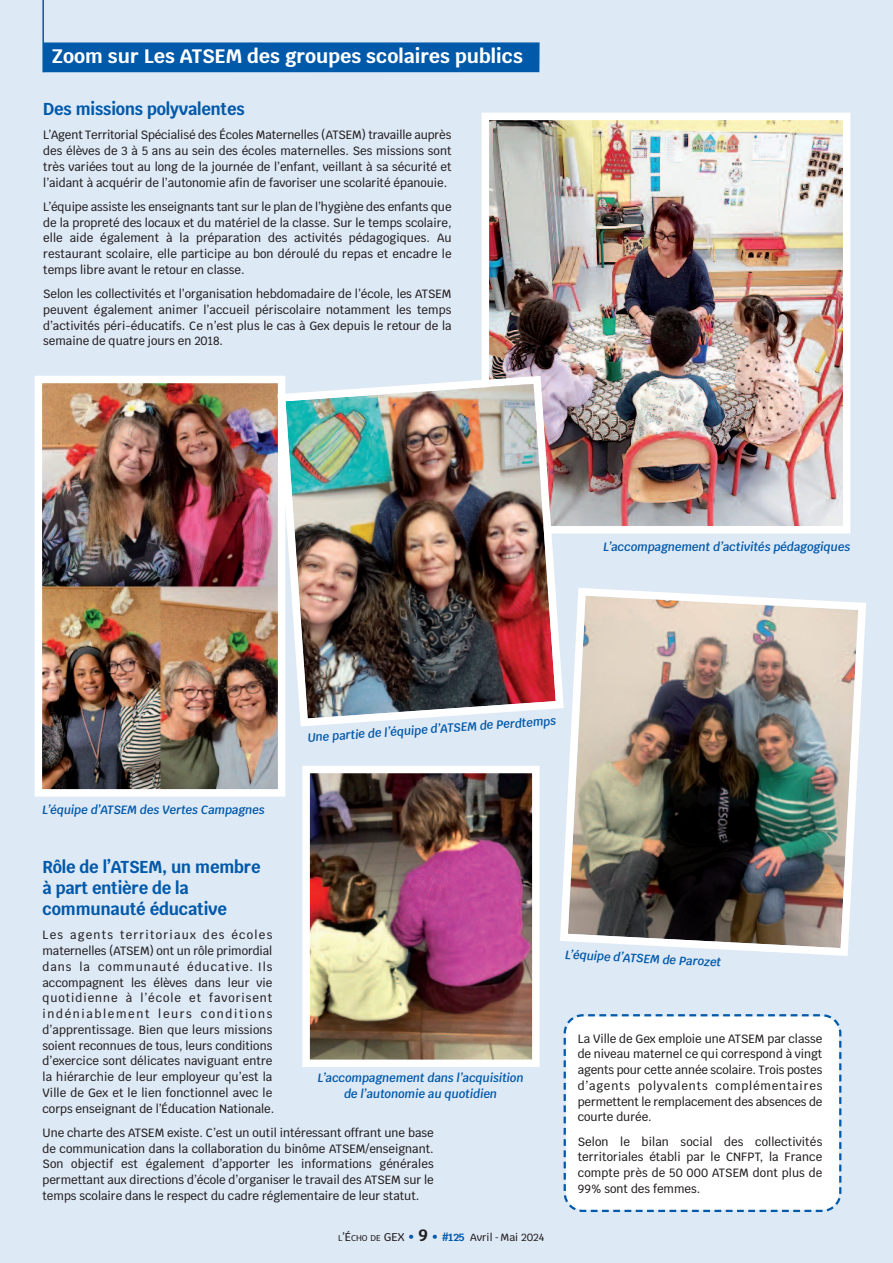
<style>
.page{position:relative;width:893px;height:1263px;background:#dee9f6}
.page>*{position:absolute;margin:0;border:0;box-sizing:border-box;transform-origin:0 0}
.t1{font:700 19.5px "Krub";color:#fff}
.t2{font:700 17.25px/21px "Krub";letter-spacing:-.01em;color:#0159a9;scale:.95 1}
.t3{font:500 12px/15.8px "Krub";color:#231f20;text-align:justify;scale:.96 1}
.t4{font:italic 600 12px/15.8px "Krub";color:#0159a9;text-align:center;scale:.96 1}
.t5{font:500 10.5px "Krub";color:#231f20}
.s1{font-size:8.4px}
.s2{font-size:11.25px}
.s3{font-size:11.25px;color:#0159a9}
.s4{font-weight:700;font-size:16.5px}
.s5{font-weight:700;font-size:12px;color:#0159a9}
.s6{font-weight:700;color:#0159a9}
</style>
<div class="page">
<img style="left:491px;top:122px;width:350px;height:402px">
<div style="left:482px;top:113px;width:368px;height:420px;border:8px solid #fff"></div>
<div style="left:43px;top:42px;width:497px;height:30px;background:#0159a9"></div>
<hr style="left:42px;top:0;width:2px;height:72px;background:#0159a9">
<img style="left:560px;top:588px;width:306px;height:368px">
<img style="left:310px;top:774px;width:222px;height:285px">
<div style="left:302px;top:766px;width:238px;height:301px;border:7px solid #fff"></div>
<img style="left:43px;top:384px;width:234px;height:404px">
<div style="left:35px;top:376px;width:250px;height:420px;border:7px solid #fff"></div>
<div style="left:563px;top:1014px;width:279px;height:198px;background:#fff"></div>
<svg style="left:577px;top:1208px;width:11px;height:4px"></svg>
<img style="left:273px;top:372px;width:295px;height:358px">
<h1 class="t1" style="left:52px;top:45px;width:473px">Zoom sur Les ATseM des groupes scolaires publics</h1>
<h2 class="t2" style="left:43px;top:99px;width:213px">Des missions polyvalentes</h2>
<p class="t3" style="left:43px;top:127px;width:427px">L’Agent territorial spécialisé des Écoles Maternelles (AtsEM) travaille auprès des élèves de 3 à 5 ans au sein des écoles maternelles. ses missions sont très variées tout au long de la journée de l’enfant, veillant à sa sécurité et l’aidant à acquérir de l’autonomie afin de favoriser une scolarité épanouie.</p>
<p class="t3" style="left:43px;top:199px;width:427px">L’équipe assiste les enseignants tant sur le plan de l’hygiène des enfants que de la propreté des locaux et du matériel de la classe. sur le temps scolaire, elle aide également à la préparation des activités pédagogiques. Au restaurant scolaire, elle participe au bon déroulé du repas et encadre le temps libre avant le retour en classe.</p>
<p class="t3" style="left:43px;top:286px;width:427px">selon les collectivités et l’organisation hebdomadaire de l’école, les AtsEM peuvent également animer l’accueil périscolaire notamment les temps d’activités péri-éducatifs. Ce n’est plus le cas à Gex depuis le retour de la semaine de quatre jours en 2018.</p>
<p class="t4" style="left:603px;top:539px;width:259px">L’accompagnement d’activités pédagogiques</p>
<p class="t4" style="left:307px;top:730px;width:261px;rotate:-4deg">Une partie de l’équipe d’ATSEM de Perdtemps</p>
<p class="t4" style="left:43px;top:802px;width:233px">L’équipe d’ATSEM des Vertes Campagnes</p>
<h2 class="t2" style="left:43px;top:856px;width:231px">Rôle de l’ATseM, un membre à part entière de la communauté éducative</h2>
<p class="t3" style="left:43px;top:927px;width:243px;text-align:left">Les agents territoriaux des écoles maternelles (AtsEM) ont un rôle primordial dans la communauté éducative. ils accompagnent les élèves dans leur vie quotidienne à l’école et favorisent indéniablement leurs conditions d’apprentissage. Bien que leurs missions soient reconnues de tous, leurs conditions d’exercice sont délicates naviguant entre la hiérarchie de leur employeur qu’est la Ville de Gex et le lien fonctionnel avec le corps enseignant de l’Éducation nationale.</p>
<p class="t3" style="left:43px;top:1125px;width:409px">une charte des AtsEM existe. C’est un outil intéressant offrant une base de communication dans la collaboration du binôme AtsEM/enseignant. son objectif est également d’apporter les informations générales permettant aux directions d’école d’organiser le travail des AtsEM sur le temps scolaire dans le respect du cadre réglementaire de leur statut.</p>
<p class="t4" style="left:318px;top:1070px;width:216px">L’accompagnement dans l’acquisition de l’autonomie au quotidien</p>
<p class="t5" style="left:338px;top:1231px;width:208px"><span class="s1">L</span><span class="s2">’É</span><span class="s1">CHO DE</span> <span class="s2">GEX</span> <span class="s3">•</span> <span class="s4">9</span> <span class="s3">•</span> <span class="s5">#</span><span class="s6">125</span> Avril - Mai 2024</p>
<p class="t4" style="left:566px;top:946px;width:164px;rotate:3deg">L’équipe d’ATSEM de Parozet</p>
<p class="t3" style="left:578px;top:1031px;width:256px">La Ville de Gex emploie une AtsEM par classe de niveau maternel ce qui correspond à vingt agents pour cette année scolaire. trois postes d’agents polyvalents complémentaires permettent le remplacement des absences de courte durée.</p>
<p class="t3" style="left:578px;top:1134px;width:256px">selon le bilan social des collectivités territoriales établi par le CnFPt, la France compte près de 50 000 AtsEM dont plus de 99% sont des femmes.</p>
</div>
